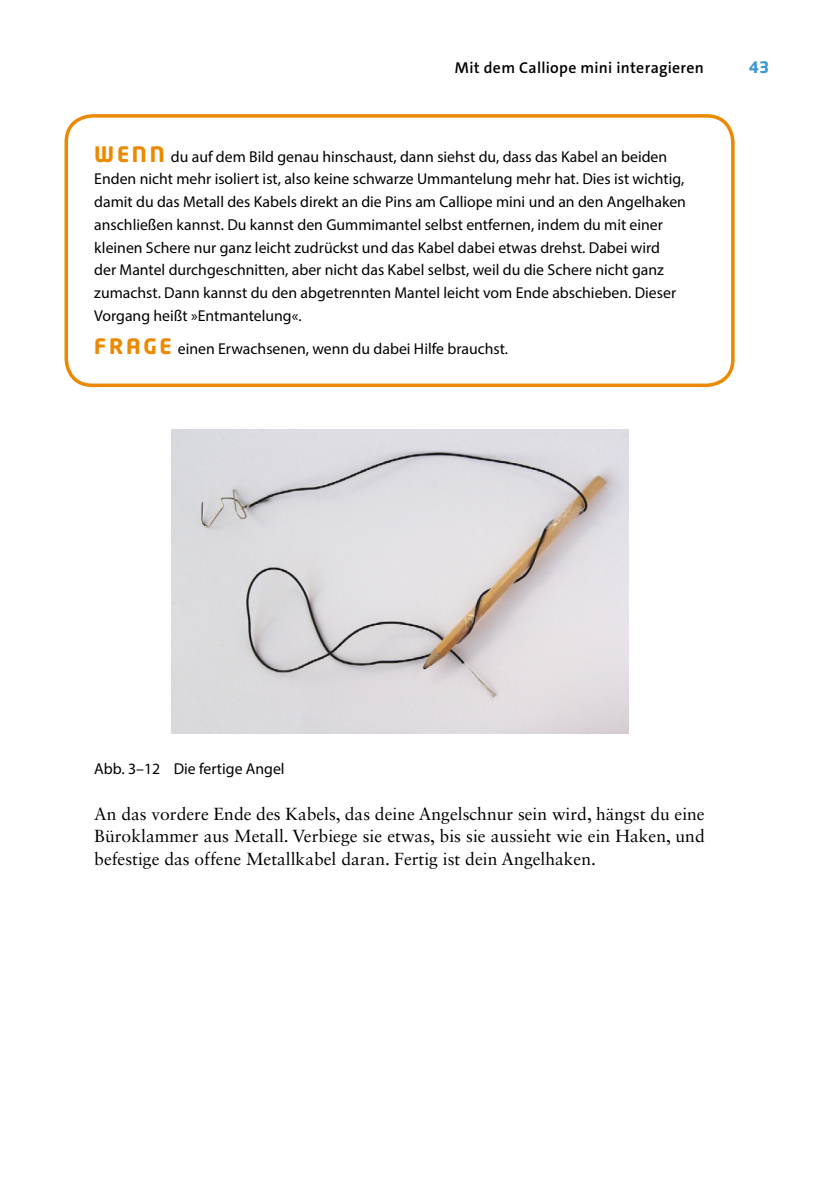
<style>
.page{position:relative;width:819px;height:1191px;background:#fff}
.page>*{position:absolute;margin:0;border:0;box-sizing:border-box;transform-origin:0 0}
.t1{font:17.5px/22.8px "Sabon LT Std";color:#000;text-align:justify}
.t2{font:15.75px/22.8px "Myriad Pro";color:#000}
.t3{font:600 15.75px "The Sans C4 s";letter-spacing:.02em;color:#000}
.t4{font:700 15.75px "Neo Tech Std";color:#3d97d3}
.s1{font-family:"Neo Tech Std";font-weight:700;font-size:21px;color:#eb8a00}
</style>
<div class="page">
<div style="left:64px;top:114px;width:670px;height:273px;border:4px solid #eb8a00;border-radius:26px"></div>
<img style="left:171px;top:429px;width:457px;height:304px">
<p class="t3" style="left:455px;top:58px;width:251px">Mit dem Calliope mini interagieren</p>
<p class="t4" style="left:748px;top:58px;width:22px">43</p>
<p class="t2" style="left:94px;top:145px;width:593px"><span class="s1">WENN</span> du auf dem Bild genau hinschaust, dann siehst du, dass das Kabel an beiden Enden nicht mehr isoliert ist, also keine schwarze Ummantelung mehr hat. Dies ist wichtig, damit du das Metall des Kabels direkt an die Pins am Calliope mini und an den Angelhaken anschließen kannst. Du kannst den Gummimantel selbst entfernen, indem du mit einer kleinen Schere nur ganz leicht zudrückst und das Kabel dabei etwas drehst. Dabei wird<br>der Mantel durchgeschnitten, aber nicht das Kabel selbst, weil du die Schere nicht ganz zumachst. Dann kannst du den abgetrennten Mantel leicht vom Ende abschieben. Dieser Vorgang heißt »Entmantelung«.</p>
<p class="t2" style="left:94px;top:337px;width:415px"><span class="s1">FRAGE</span> einen Erwachsenen, wenn du dabei Hilfe brauchst.</p>
<p class="t2" style="left:94px;top:757px;width:192px">Abb. 3–12 Die fertige Angel</p>
<p class="t1" style="left:94px;top:802px;width:612px">An das vordere Ende des Kabels, das deine Angelschnur sein wird, hängst du eine Büroklammer aus Metall. Verbiege sie etwas, bis sie aussieht wie ein Haken, und befestige das offene Metallkabel daran. Fertig ist dein Angelhaken.</p>
</div>
